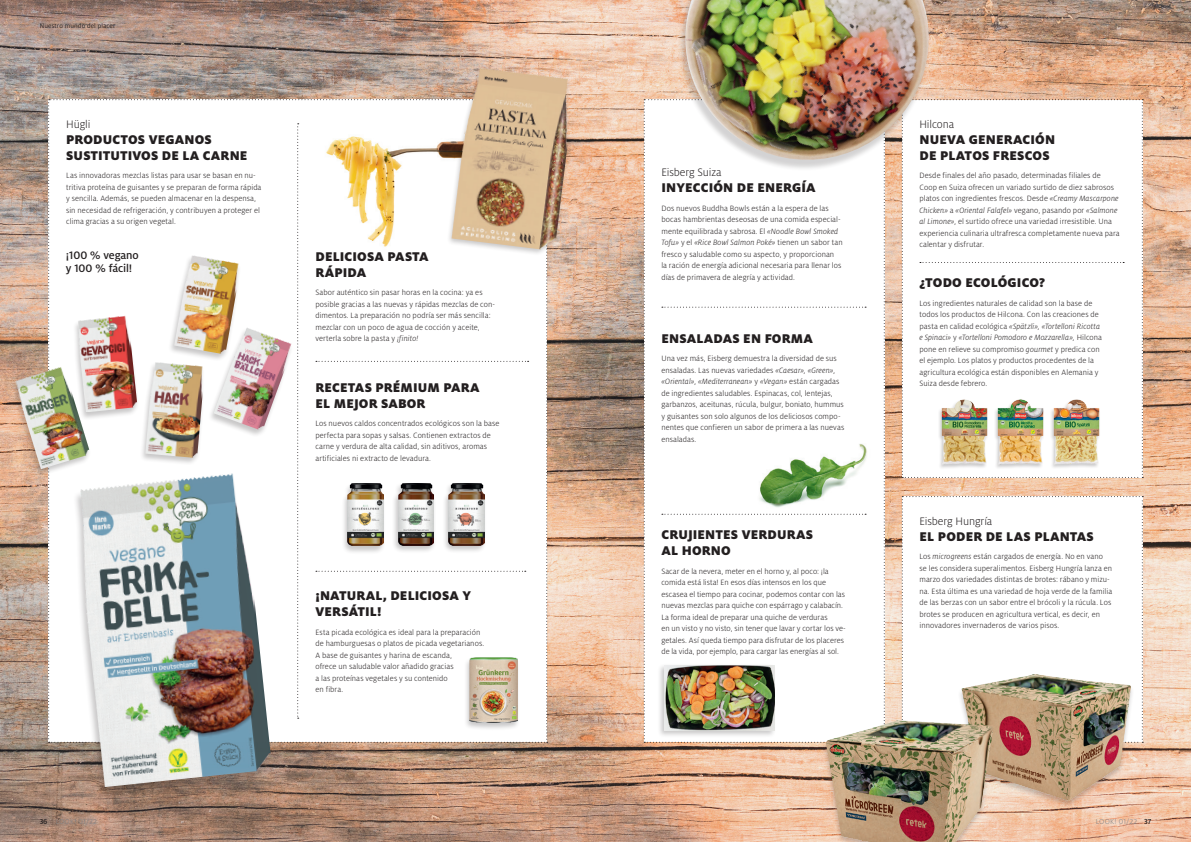
<style>
.page{position:relative;width:1191px;height:842px;background:#fff}
.page>*{position:absolute;margin:0;border:0;box-sizing:border-box;transform-origin:0 0}
.t1{font:900 14px/16px "Milo Pro";letter-spacing:.01em;color:#231f20}
.t2{font:300 12px "Milo Pro";letter-spacing:-.01em;color:#231f20}
.t3{font:500 12px/12.5px "Milo Pro";letter-spacing:-.01em;color:#231f20}
.t4{font:300 8.5px/11.5px "Milo Pro";letter-spacing:.01em;color:#231f20}
.t5{font:300 8px "Milo Pro";letter-spacing:.025em;color:#808285}
.t6{font:7px "Milo Pro";letter-spacing:.02em;color:#231f20}
.s1{font-style:italic}
.s2{font-weight:500;color:#231f20}
</style>
<div class="page">
<img style="left:0;top:0;width:1191px;height:842px">
<svg style="left:901px;top:496px;width:242px;height:247px"></svg>
<div style="left:10px;top:367px;width:81px;height:110px;background:#231f20;opacity:.25"></div>
<img style="left:14px;top:366px;width:34px;height:103px">
<div style="left:72px;top:475px;width:201px;height:324px;background:#231f20;opacity:.25"></div>
<img style="left:74px;top:743px;width:198px;height:44px">
<img style="left:451px;top:67px;width:124px;height:184px">
<img style="left:677px;top:0;width:259px;height:172px">
<div style="left:821px;top:674px;width:314px;height:168px;background:#231f20;opacity:.25"></div>
<img style="left:825px;top:674px;width:306px;height:168px">
<svg style="left:643px;top:99px;width:242px;height:644px"></svg>
<svg style="left:901px;top:99px;width:242px;height:379px"></svg>
<img style="left:48px;top:99px;width:500px;height:644px">
<p class="t6" style="left:40px;top:22px;width:77px">Nuestro mundo del placer</p>
<h2 class="t2" style="left:66px;top:117px;width:26px">Hügli</h2>
<h1 class="t1" style="left:66px;top:131px;width:183px">PRODUCTOS VEGANOS<br>SUSTITUTIVOS DE LA CARNE</h1>
<p class="t4" style="left:66px;top:170px;width:197px">Las innovadoras mezclas listas para usar se basan en nu&shy;tritiva proteína de guisantes y se preparan de forma rápida y sencilla. Además, se pueden almacenar en la despensa, sin necesidad de refrigeración, y contribuyen a proteger el clima gracias a su origen vegetal.</p>
<h2 class="t3" style="left:66px;top:249px;width:74px">¡100 % vegano y 100 % fácil!</h2>
<h1 class="t1" style="left:315px;top:248px;width:115px">DELICIOSA PASTA<br>RÁPIDA</h1>
<p class="t4" style="left:315px;top:287px;width:181px">Sabor auténtico sin pasar horas en la cocina: ya es posible gracias a las nuevas y rápidas mezclas de con&shy;dimentos. La preparación no podría ser más sencilla: mezclar con un poco de agua de cocción y aceite, verterla sobre la pasta y <span class="s1">¡finito!</span></p>
<h1 class="t1" style="left:315px;top:379px;width:166px">RECETAS PRÉMIUM PARA<br>EL MEJOR SABOR</h1>
<p class="t4" style="left:315px;top:418px;width:186px">Los nuevos caldos concentrados ecológicos son la base perfecta para sopas y salsas. Contienen extractos de carne y verdura de alta calidad, sin aditivos, aromas artificiales ni extracto de levadura.</p>
<h1 class="t1" style="left:315px;top:587px;width:157px">¡NATURAL, DELICIOSA Y<br>VERSÁTIL!</h1>
<p class="t4" style="left:315px;top:626px;width:170px">Esta picada ecológica es ideal para la preparación de hamburguesas o platos de picada vegetarianos.<br>A base de guisantes y harina de escanda,<br>ofrece un saludable valor añadido gracias<br>a las proteínas vegetales y su contenido<br>en fibra.</p>
<h2 class="t2" style="left:661px;top:166px;width:62px">Eisberg Suiza</h2>
<h1 class="t1" style="left:661px;top:179px;width:156px">INYECCIÓN DE ENERGÍA</h1>
<p class="t4" style="left:661px;top:202px;width:183px">Dos nuevos Buddha Bowls están a la espera de las bocas hambrientas deseosas de una comida especial&shy;mente equilibrada y sabrosa. El <span class="s1">«Noodle Bowl Smoked Tofu»</span> y el <span class="s1">«Rice Bowl Salmon Poké»</span> tienen un sabor tan fresco y saludable como su aspecto, y proporcionan<br>la ración de energía adicional necesaria para llenar los días de primavera de alegría y actividad.</p>
<h1 class="t1" style="left:661px;top:330px;width:153px">ENSALADAS EN FORMA</h1>
<p class="t4" style="left:661px;top:353px;width:184px">Una vez más, Eisberg demuestra la diversidad de sus ensaladas. Las nuevas variedades <span class="s1">«Caesar», «Green», «Oriental», «Mediterranean»</span> y <span class="s1">«Vegan»</span> están cargadas de ingredientes saludables. Espinacas, col, lentejas, garbanzos, aceitunas, rúcula, bulgur, boniato, hummus y guisantes son solo algunos de los deliciosos compo&shy;nentes que confieren un sabor de primera a las nuevas ensaladas.</p>
<h1 class="t1" style="left:661px;top:527px;width:153px">CRUJIENTES VERDURAS<br>AL HORNO</h1>
<p class="t4" style="left:661px;top:565px;width:186px">Sacar de la nevera, meter en el horno y, al poco: ¡la comida está lista! En esos días intensos en los que escasea el tiempo para cocinar, podemos contar con las nuevas mezclas para quiche con espárrago y calabacín.<br>La forma ideal de preparar una quiche de verduras<br>en un visto y no visto, sin tener que lavar y cortar los ve&shy;getales. Así queda tiempo para disfrutar de los placeres de la vida, por ejemplo, para cargar las energías al sol.</p>
<h2 class="t2" style="left:919px;top:117px;width:36px">Hilcona</h2>
<h1 class="t1" style="left:919px;top:131px;width:137px">NUEVA GENERACIÓN<br>DE PLATOS FRESCOS</h1>
<p class="t4" style="left:919px;top:170px;width:202px">Desde finales del año pasado, determinadas filiales de Coop en Suiza ofrecen un variado surtido de diez sabrosos platos con ingredientes frescos. Desde <span class="s1">«Creamy Mascarpone Chicken»</span> a <span class="s1">«Oriental Falafel»</span> vegano, pasando por <span class="s1">«Salmone al Limone»,</span> el surtido ofrece una variedad irresistible. Una experiencia culinaria ultrafresca completamente nueva para calentar y disfrutar.</p>
<h1 class="t1" style="left:919px;top:275px;width:127px">¿TODO ECOLÓGICO?</h1>
<p class="t4" style="left:919px;top:297px;width:184px">Los ingredientes naturales de calidad son la base de todos los productos de Hilcona. Con las creaciones de pasta en calidad ecológica <span class="s1">«Spätzli», «Tortelloni Ricotta e Spinaci»</span> y <span class="s1">«Tortelloni Pomodoro e Mozzarella»,</span> Hilcona pone en relieve su compromiso <span class="s1">gourmet</span> y predica con el ejemplo. Los platos y productos procedentes de la agricultura ecológica están disponibles en Alemania y Suiza desde febrero.</p>
<h2 class="t2" style="left:919px;top:515px;width:74px">Eisberg Hungría</h2>
<h1 class="t1" style="left:919px;top:528px;width:176px">EL PODER DE LAS PLANTAS</h1>
<p class="t4" style="left:919px;top:551px;width:194px">Los <span class="s1">microgreens</span> están cargados de energía. No en vano se les considera superalimentos. Eisberg Hungría lanza en marzo dos variedades distintas de brotes: rábano y mizu&shy;na. Esta última es una variedad de hoja verde de la familia de las berzas con un sabor entre el brócoli y la rúcula. Los brotes se producen en agricultura vertical, es decir, en innovadores invernaderos de varios pisos.</p>
<p class="t5" style="left:40px;top:817px;width:59px"><span class="s2">36</span> LOOK! 01/22</p>
<p class="t5" style="left:1095px;top:817px;width:57px">LOOK! 01/22 <span class="s2">37</span></p>
</div>
